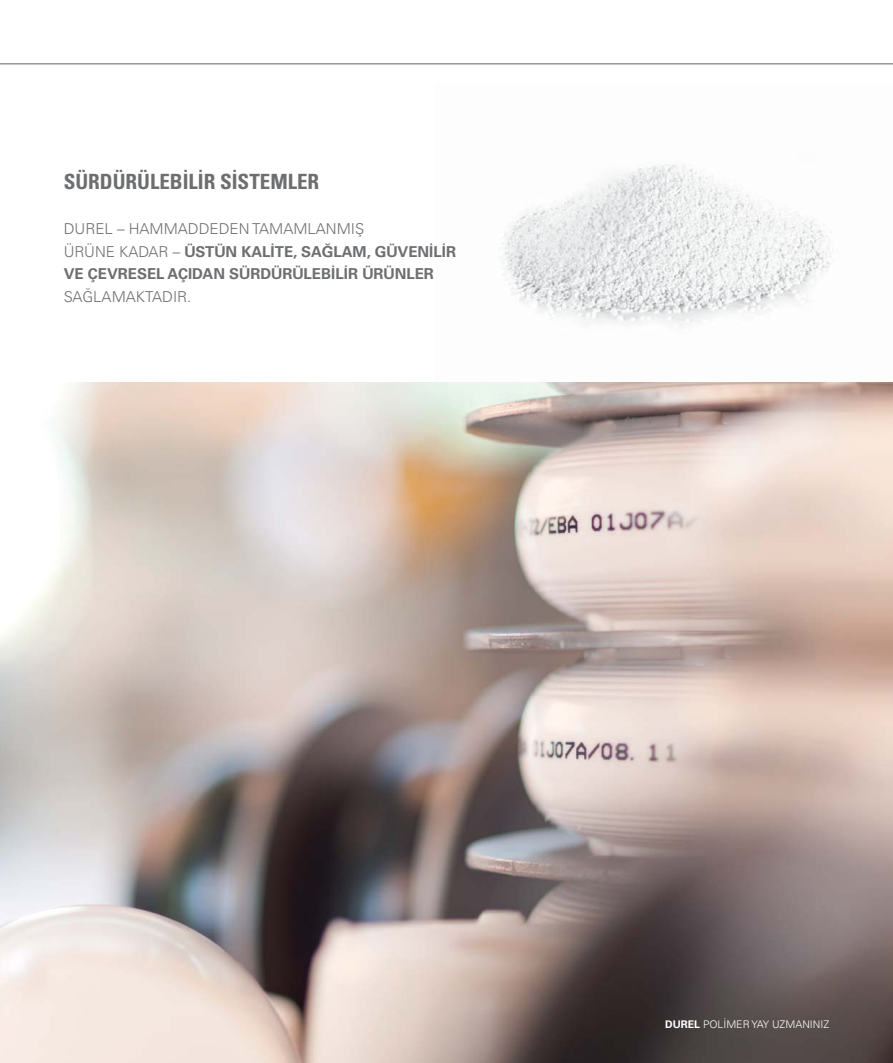
<style>
.page{position:relative;width:893px;height:1063px;background:#fff}
.page>*{position:absolute;margin:0;border:0;box-sizing:border-box;transform-origin:0 0}
.t1{font:21px "Univers LTCYR 67 Bold Cond";color:#6d6e70}
.t2{font:700 15px/22.5px "Univers LTCYR 65";color:#6d6e70}
.t3{font:300 15px "Univers LTCYR 45";color:#6d6e70}
.t4{font:300 10.5px "Univers LTCYR 45";color:#fff}
.s1{font-family:"Univers LTCYR 45";font-weight:300}
.s2{font-family:"Univers LTCYR 65";font-weight:700}
</style>
<div class="page">
<img style="left:434px;top:164px;width:459px;height:219px">
<img style="left:0;top:383px;width:893px;height:680px">
<hr style="left:0;top:63px;width:893px;height:2px;background:#939598">
<h1 class="t1" style="left:64px;top:172px;width:257px">SÜRDÜRÜLEBİLİR SİSTEMLER</h1>
<p class="t3" style="left:64px;top:223px;width:302px">DUREL – HAMMADDEDEN TAMAMLANMIŞ</p>
<p class="t2" style="left:64px;top:242px;width:394px"><span class="s1">ÜRÜNE KADAR –</span> ÜSTÜN KALİTE, SAĞLAM, GÜVENİLİR<br>VE ÇEVRESEL AÇIDAN SÜRDÜRÜLEBİLİR ÜRÜNLER</p>
<p class="t3" style="left:64px;top:291px;width:129px">SAĞLAMAKTADIR.</p>
<p class="t4" style="left:665px;top:1021px;width:166px"><span class="s2">DUREL</span> POLİMER YAY UZMANINIZ</p>
</div>
